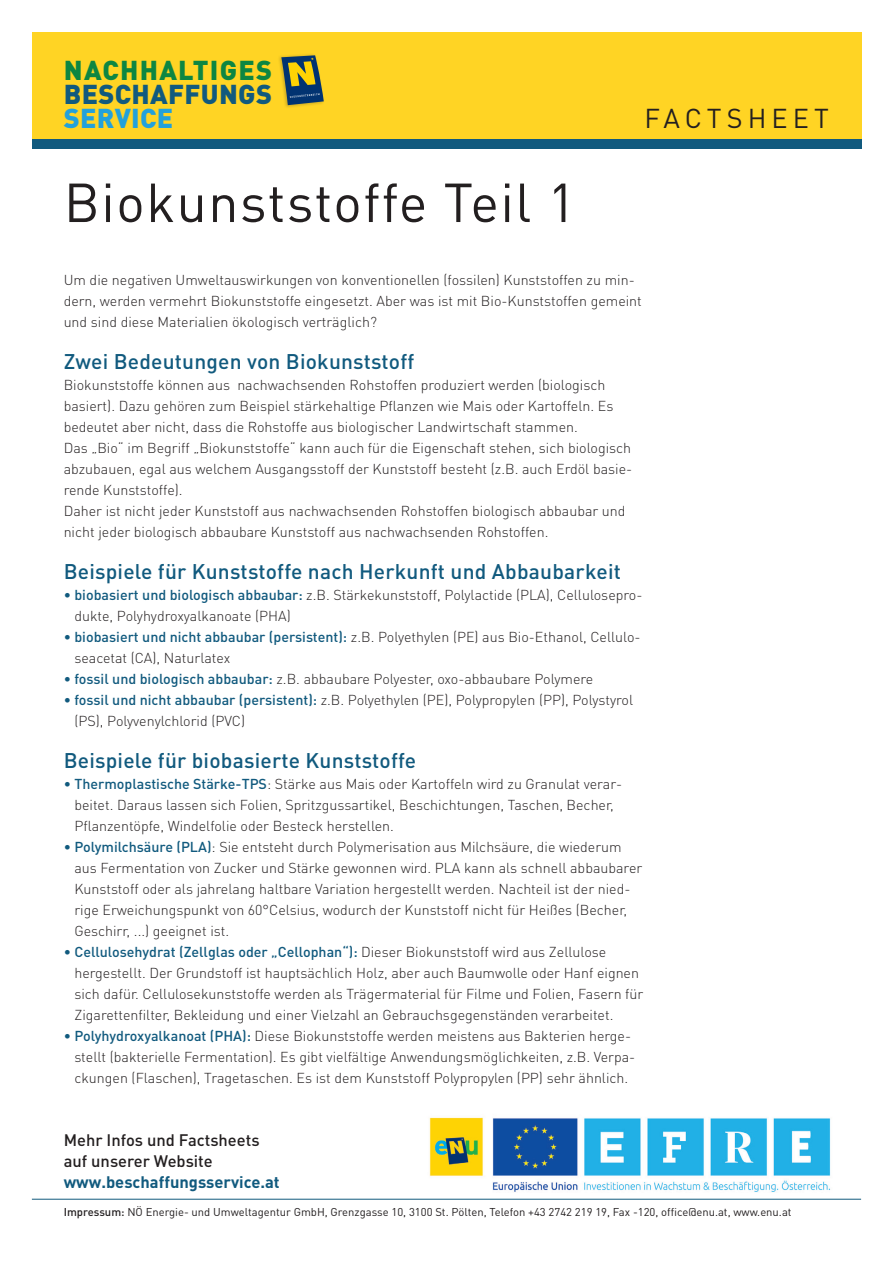
<style>
.page{position:relative;width:893px;height:1263px;background:#fff}
.page>*{position:absolute;margin:0;border:0;box-sizing:border-box;transform-origin:0 0}
.t1{font:54px "DIN Pro";letter-spacing:.025em;color:#231f20}
.t2{font:900 27px "DIN Pro";letter-spacing:.045em;color:#0d8642}
.t3{font:900 27px "DIN Pro";letter-spacing:.01em;color:#115a7e}
.t4{font:27px "DIN Pro";letter-spacing:.19em;color:#231f20}
.t5{font:900 27px "DIN Pro";letter-spacing:.01em;color:#23a1db}
.t6{font:500 21px "DIN Pro";letter-spacing:.01em;color:#115a7e}
.t7{font:500 16.5px/21px "DIN Pro";color:#231f20}
.t8{font:700 16.5px "DIN Pro";color:#115a7e}
.t9{font:300 14.25px/21px "DIN Pro";color:#231f20}
.t10{font:11.25px "DIN Pro";color:#231f20}
.s1{font-weight:500;color:#115a7e}
.s2{font-weight:500}
</style>
<div class="page">
<div style="left:32px;top:138px;width:829px;height:11px;background:#115a7e"></div>
<div style="left:32px;top:32px;width:829px;height:106px;background:#ffd424"></div>
<div style="left:277px;top:53px;width:48px;height:55px;background:#231f20;opacity:.25"></div>
<svg style="left:281px;top:55px;width:43px;height:50px;background:#6f7849"></svg>
<hr style="left:32px;top:1199px;width:829px;height:1px;background:#115a7e">
<img style="left:429px;top:1117px;width:402px;height:75px">
<h2 class="t2" style="left:64px;top:51px;width:210px">NACHHALTIGES</h2>
<h2 class="t3" style="left:64px;top:75px;width:210px">BESCHAFFUNGS</h2>
<h2 class="t5" style="left:64px;top:99px;width:111px">SERVICE</h2>
<h2 class="t4" style="left:644px;top:99px;width:186px">FACTSHEET</h2>
<h1 class="t1" style="left:64px;top:166px;width:513px">Biokunststoffe Teil 1</h1>
<p class="t9" style="left:64px;top:269px;width:580px">Um die negativen Umweltauswirkungen von konventionellen (fossilen) Kunststoffen zu min&shy;dern, werden vermehrt Biokunststoffe eingesetzt. Aber was ist mit Bio-Kunststoffen gemeint und sind diese Materialien ökologisch verträglich?</p>
<h3 class="t6" style="left:64px;top:347px;width:352px">Zwei Bedeutungen von Biokunststoff</h3>
<p class="t9" style="left:64px;top:374px;width:570px">Biokunststoffe können aus nachwachsenden Rohstoffen produziert werden (biologisch basiert). Dazu gehören zum Beispiel stärkehaltige Pflanzen wie Mais oder Kartoffeln. Es bedeutet aber nicht, dass die Rohstoffe aus biologischer Landwirtschaft stammen.<br>Das „Bio“ im Begriff „Biokunststoffe“ kann auch für die Eigenschaft stehen, sich biologisch abzubauen, egal aus welchem Ausgangsstoff der Kunststoff besteht (z.B. auch Erdöl basie&shy;rende Kunststoffe).<br>Daher ist nicht jeder Kunststoff aus nachwachsenden Rohstoffen biologisch abbaubar und nicht jeder biologisch abbaubare Kunststoff aus nachwachsenden Rohstoffen.</p>
<h3 class="t6" style="left:64px;top:557px;width:559px">Beispiele für Kunststoffe nach Herkunft und Abbaubarkeit</h3>
<p class="t9" style="left:74px;top:584px;width:570px;text-indent:-11px"><span class="s1">• biobasiert und biologisch abbaubar:</span> z.B. Stärkekunststoff, Polylactide (PLA), Cellulosepro&shy;dukte, Polyhydroxyalkanoate (PHA)</p>
<p class="t9" style="left:74px;top:626px;width:568px;text-indent:-11px"><span class="s1">• biobasiert und nicht abbaubar (persistent):</span> z.B. Polyethylen (PE) aus Bio-Ethanol, Cellulo&shy;seacetat (CA), Naturlatex</p>
<p class="t9" style="left:64px;top:668px;width:531px"><span class="s1">• fossil und biologisch abbaubar:</span> z.B. abbaubare Polyester, oxo-abbaubare Polymere</p>
<p class="t9" style="left:74px;top:689px;width:560px;text-indent:-11px"><span class="s1">• fossil und nicht abbaubar (persistent):</span> z.B. Polyethylen (PE), Polypropylen (PP), Polystyrol (PS), Polyvenylchlorid (PVC)</p>
<h3 class="t6" style="left:64px;top:746px;width:354px">Beispiele für biobasierte Kunststoffe</h3>
<p class="t9" style="left:74px;top:773px;width:549px;text-indent:-11px"><span class="s1">• Thermoplastische Stärke-TPS</span>: Stärke aus Mais oder Kartoffeln wird zu Granulat verar&shy;beitet. Daraus lassen sich Folien, Spritzgussartikel, Beschichtungen, Taschen, Becher,<br>Pflanzentöpfe, Windelfolie oder Besteck herstellen.</p>
<p class="t9" style="left:74px;top:836px;width:569px;text-indent:-11px"><span class="s1">• Polymilchsäure (PLA)</span>: Sie entsteht durch Polymerisation aus Milchsäure, die wiederum aus Fermentation von Zucker und Stärke gewonnen wird. PLA kann als schnell abbaubarer Kunststoff oder als jahrelang haltbare Variation hergestellt werden. Nachteil ist der nied&shy;rige Erweichungspunkt von 60°Celsius, wodurch der Kunststoff nicht für Heißes (Becher, Geschirr, ...) geeignet ist.</p>
<p class="t9" style="left:74px;top:941px;width:570px;text-indent:-11px"><span class="s1">• Cellulosehydrat (Zellglas oder „Cellophan“):</span> Dieser Biokunststoff wird aus Zellulose hergestellt. Der Grundstoff ist hauptsächlich Holz, aber auch Baumwolle oder Hanf eignen sich dafür. Cellulosekunststoffe werden als Trägermaterial für Filme und Folien, Fasern für Zigarettenfilter, Bekleidung und einer Vielzahl an Gebrauchsgegenständen verarbeitet.</p>
<p class="t9" style="left:74px;top:1025px;width:562px;text-indent:-11px"><span class="s1">• Polyhydroxyalkanoat (PHA):</span> Diese Biokunststoffe werden meistens aus Bakterien herge&shy;stellt (bakterielle Fermentation). Es gibt vielfältige Anwendungsmöglichkeiten, z.B. Verpa&shy;ckungen (Flaschen), Tragetaschen. Es ist dem Kunststoff Polypropylen (PP) sehr ähnlich.</p>
<p class="t7" style="left:64px;top:1129px;width:197px">Mehr Infos und Factsheets auf unserer Website</p>
<p class="t8" style="left:64px;top:1171px;width:217px">www.beschaffungsservice.at</p>
<p class="t10" style="left:64px;top:1204px;width:729px"><span class="s2">Impressum:</span> NÖ Energie- und Umweltagentur GmbH, Grenzgasse 10, 3100 St. Pölten, Telefon +43 2742 219 19, Fax -120, office@enu.at, www.enu.at</p>
</div>
